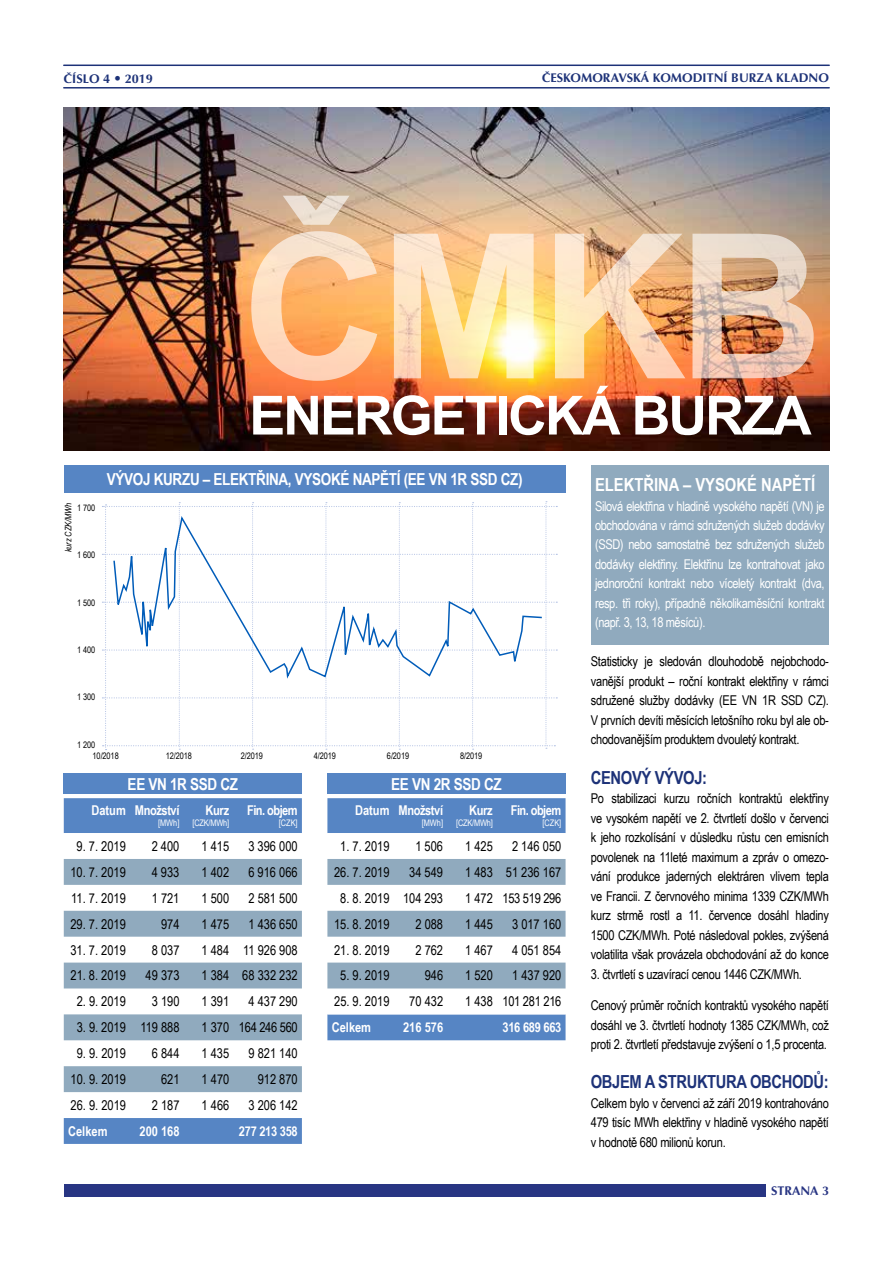
<style>
.page{position:relative;width:893px;height:1263px;background:#fff}
.page>*{position:absolute;margin:0;border:0;box-sizing:border-box;transform-origin:0 0}
.t1{font:700 54px "Arial";letter-spacing:-.04em;color:#fff}
.t2{font:700 18px "Arial Narrow";letter-spacing:-.02em;color:#1d3278}
.t3{font:700 18px "Arial Narrow";color:#fff}
.t4{font:700 16.5px "Arial Narrow";letter-spacing:-.02em;color:#fff}
.t5{font:13.5px/19.5px "Arial Narrow";letter-spacing:-.02em;color:#000;text-align:justify}
.t6{font:13.5px/19.5px "Arial Narrow";letter-spacing:-.03em;color:#fff;text-align:justify}
.t7{font:700 13.5px "Arial Narrow";letter-spacing:-.02em;color:#fff}
.t8{font:13.5px "Arial Narrow";color:#000}
.t9{font:700 13.5px "Arial Narrow";letter-spacing:-.04em;color:#fff}
.t10{font:700 12.6px "Optima CE";color:#1d3278}
.t11{font:700 12.6px "Optima CE";color:#283583}
.t12{font:9px/11.4px "Arial Narrow";letter-spacing:-.01em;color:#000}
.t13{font:9px "Arial Narrow";letter-spacing:-.01em;color:#fff}
.t14{font:italic 9px "Arial Narrow";color:#000}
.s1{font-family:"Helvetica CE";font-weight:300;font-stretch:condensed}
</style>
<div class="page">
<img style="left:64px;top:107px;width:765px;height:344px">
<div style="left:64px;top:465px;width:502px;height:27px;background:#5685c4"></div>
<div style="left:64px;top:1184px;width:701px;height:13px;background:#283583"></div>
<hr style="left:64px;top:65px;width:765px;height:1px;background:#1d3278">
<hr style="left:64px;top:87px;width:765px;height:2px;background:#1d3278">
<div style="left:591px;top:465px;width:238px;height:179px;background:#90aabe"></div>
<img style="left:251px;top:196px;width:563px;height:185px">
<div style="left:64px;top:773px;width:238px;height:21px;background:#5685c4"></div>
<div style="left:327px;top:773px;width:239px;height:21px;background:#5685c4"></div>
<div style="left:327px;top:798px;width:239px;height:242px;background:#5685c4"></div>
<svg style="left:327px;top:833px;width:239px;height:181px"></svg>
<div style="left:64px;top:798px;width:238px;height:346px;background:#5685c4"></div>
<svg style="left:64px;top:833px;width:238px;height:285px"></svg>
<svg style="left:64px;top:859px;width:238px;height:78px"></svg>
<svg style="left:64px;top:962px;width:238px;height:130px"></svg>
<svg style="left:102px;top:501px;width:455px;height:249px"></svg>
<svg style="left:112px;top:514px;width:431px;height:167px"></svg>
<p class="t10" style="left:64px;top:72px;width:91px">ČÍSLO 4 <span class="s1">•</span> 2019</p>
<p class="t10" style="left:542px;top:71px;width:288px">ČESKOMORAVSKÁ KOMODITNÍ BURZA KLADNO</p>
<h1 class="t1" style="left:249px;top:377px;width:564px">ENERGETICKÁ BURZA</h1>
<p class="t14" style="left:62px;top:552px;width:51px;rotate:-90deg">kurz CZK/MWh</p>
<p class="t12" style="left:77px;top:502px;width:20px">1 700</p>
<p class="t12" style="left:77px;top:549px;width:20px">1 600</p>
<p class="t4" style="left:107px;top:466px;width:417px">VÝVOJ KURZU – ELEKTŘINA, VYSOKÉ NAPĚTÍ (EE VN 1R SSD CZ)</p>
<p class="t12" style="left:77px;top:596px;width:20px">1 500</p>
<p class="t12" style="left:77px;top:644px;width:20px">1 400</p>
<p class="t12" style="left:77px;top:691px;width:20px">1 300</p>
<p class="t12" style="left:93px;top:738px;width:28px;text-indent:-15px">1 200<br>10/2018</p>
<p class="t12" style="left:166px;top:750px;width:28px">12/2018</p>
<p class="t12" style="left:241px;top:750px;width:24px">2/2019</p>
<p class="t12" style="left:314px;top:750px;width:24px">4/2019</p>
<p class="t12" style="left:387px;top:750px;width:24px">6/2019</p>
<p class="t12" style="left:460px;top:750px;width:24px">8/2019</p>
<p class="t4" style="left:128px;top:771px;width:112px">EE VN 1R SSD CZ</p>
<p class="t4" style="left:391px;top:771px;width:112px">EE VN 2R SSD CZ</p>
<p class="t7" style="left:355px;top:800px;width:36px">Datum</p>
<p class="t7" style="left:399px;top:800px;width:46px">Množství</p>
<p class="t13" style="left:422px;top:816px;width:23px">[MWh]</p>
<p class="t7" style="left:91px;top:800px;width:36px">Datum</p>
<p class="t7" style="left:135px;top:800px;width:46px">Množství</p>
<p class="t13" style="left:158px;top:816px;width:23px">[MWh]</p>
<p class="t7" style="left:205px;top:800px;width:25px">Kurz</p>
<p class="t13" style="left:192px;top:816px;width:38px">[CZK/MWh]</p>
<p class="t9" style="left:247px;top:800px;width:52px">Fin. objem</p>
<p class="t13" style="left:279px;top:816px;width:20px">[CZK]</p>
<p class="t7" style="left:469px;top:800px;width:25px">Kurz</p>
<p class="t13" style="left:456px;top:816px;width:38px">[CZK/MWh]</p>
<p class="t9" style="left:511px;top:800px;width:52px">Fin. objem</p>
<p class="t13" style="left:542px;top:816px;width:20px">[CZK]</p>
<p class="t5" style="left:77px;top:836px;width:51px">9. 7. 2019</p>
<p class="t5" style="left:152px;top:836px;width:29px">2 400</p>
<p class="t5" style="left:201px;top:836px;width:29px">1 415</p>
<p class="t5" style="left:248px;top:836px;width:51px">3 396 000</p>
<p class="t5" style="left:70px;top:862px;width:57px">10. 7. 2019</p>
<p class="t5" style="left:152px;top:862px;width:29px">4 933</p>
<p class="t5" style="left:201px;top:862px;width:29px">1 402</p>
<p class="t5" style="left:248px;top:862px;width:51px">6 916 066</p>
<p class="t5" style="left:71px;top:888px;width:56px">11. 7. 2019</p>
<p class="t5" style="left:152px;top:888px;width:29px">1 721</p>
<p class="t5" style="left:202px;top:888px;width:29px">1 500</p>
<p class="t5" style="left:248px;top:888px;width:51px">2 581 500</p>
<p class="t5" style="left:70px;top:914px;width:57px">29. 7. 2019</p>
<p class="t5" style="left:161px;top:914px;width:20px">974</p>
<p class="t5" style="left:202px;top:914px;width:29px">1 475</p>
<p class="t5" style="left:248px;top:914px;width:51px">1 436 650</p>
<p class="t5" style="left:71px;top:939px;width:57px">31. 7. 2019</p>
<p class="t5" style="left:152px;top:939px;width:29px">8 037</p>
<p class="t8" style="left:202px;top:940px;width:98px">1 484 11 926 908</p>
<p class="t5" style="left:71px;top:965px;width:57px">21. 8. 2019</p>
<p class="t5" style="left:146px;top:965px;width:35px">49 373</p>
<p class="t8" style="left:202px;top:966px;width:98px">1 384 68 332 232</p>
<p class="t5" style="left:77px;top:991px;width:51px">2. 9. 2019</p>
<p class="t5" style="left:152px;top:991px;width:29px">3 190</p>
<p class="t5" style="left:202px;top:991px;width:29px">1 391</p>
<p class="t5" style="left:248px;top:991px;width:51px">4 437 290</p>
<p class="t8" style="left:77px;top:1018px;width:104px">3. 9. 2019 119 888</p>
<p class="t5" style="left:202px;top:1017px;width:98px">1 370 164 246 560</p>
<p class="t5" style="left:77px;top:1043px;width:51px">9. 9. 2019</p>
<p class="t5" style="left:152px;top:1043px;width:29px">6 844</p>
<p class="t5" style="left:202px;top:1043px;width:29px">1 435</p>
<p class="t5" style="left:248px;top:1043px;width:51px">9 821 140</p>
<p class="t5" style="left:71px;top:1069px;width:57px">10. 9. 2019</p>
<p class="t5" style="left:161px;top:1069px;width:20px">621</p>
<p class="t5" style="left:202px;top:1069px;width:29px">1 470</p>
<p class="t5" style="left:258px;top:1069px;width:42px">912 870</p>
<p class="t5" style="left:71px;top:1095px;width:57px">26. 9. 2019</p>
<p class="t5" style="left:152px;top:1095px;width:29px">2 187</p>
<p class="t5" style="left:202px;top:1095px;width:29px">1 466</p>
<p class="t5" style="left:249px;top:1095px;width:51px">3 206 142</p>
<p class="t7" style="left:68px;top:1121px;width:41px">Celkem</p>
<p class="t7" style="left:140px;top:1121px;width:42px">200 168</p>
<p class="t7" style="left:239px;top:1121px;width:60px">277 213 358</p>
<p class="t5" style="left:340px;top:836px;width:51px">1. 7. 2019</p>
<p class="t5" style="left:415px;top:836px;width:29px">1 506</p>
<p class="t5" style="left:465px;top:836px;width:29px">1 425</p>
<p class="t5" style="left:512px;top:836px;width:51px">2 146 050</p>
<p class="t5" style="left:334px;top:862px;width:57px">26. 7. 2019</p>
<p class="t5" style="left:409px;top:862px;width:35px">34 549</p>
<p class="t8" style="left:465px;top:862px;width:98px">1 483 51 236 167</p>
<p class="t8" style="left:340px;top:888px;width:104px">8. 8. 2019 104 293</p>
<p class="t5" style="left:465px;top:888px;width:98px">1 472 153 519 296</p>
<p class="t5" style="left:334px;top:914px;width:57px">15. 8. 2019</p>
<p class="t5" style="left:415px;top:914px;width:29px">2 088</p>
<p class="t5" style="left:465px;top:914px;width:29px">1 445</p>
<p class="t5" style="left:512px;top:914px;width:51px">3 017 160</p>
<p class="t5" style="left:334px;top:939px;width:57px">21. 8. 2019</p>
<p class="t5" style="left:415px;top:939px;width:29px">2 762</p>
<p class="t5" style="left:465px;top:939px;width:29px">1 467</p>
<p class="t5" style="left:512px;top:939px;width:51px">4 051 854</p>
<p class="t5" style="left:340px;top:965px;width:51px">5. 9. 2019</p>
<p class="t5" style="left:425px;top:965px;width:20px">946</p>
<p class="t5" style="left:465px;top:965px;width:29px">1 520</p>
<p class="t5" style="left:512px;top:965px;width:51px">1 437 920</p>
<p class="t5" style="left:334px;top:991px;width:57px">25. 9. 2019</p>
<p class="t5" style="left:409px;top:991px;width:35px">70 432</p>
<p class="t5" style="left:465px;top:991px;width:98px">1 438 101 281 216</p>
<p class="t7" style="left:332px;top:1017px;width:41px">Celkem</p>
<p class="t7" style="left:403px;top:1017px;width:42px">216 576</p>
<p class="t7" style="left:502px;top:1017px;width:60px">316 689 663</p>
<h2 class="t3" style="left:595px;top:471px;width:222px">ELEKTŘINA – VYSOKÉ NAPĚTÍ</h2>
<p class="t6" style="left:595px;top:495px;width:231px">Silová elektřina v hladině vysokého napětí (VN) je obchodována v rámci sdružených služeb dodávky (SSD) nebo samostatně bez sdružených služeb dodávky elektřiny. Elektřinu lze kontrahovat jako jednoroční kontrakt nebo víceletý kontrakt (dva, resp. tři roky), případně několikaměsíční kontrakt (např. 3, 13, 18 měsíců).</p>
<p class="t5" style="left:591px;top:651px;width:240px">Statisticky je sledován dlouhodobě nejobchodo&shy;vanější produkt – roční kontrakt elektřiny v rámci sdružené služby dodávky (EE VN 1R SSD CZ).<br>V prvních devíti měsících letošního roku byl ale ob&shy;chodovanějším produktem dvouletý kontrakt.</p>
<h2 class="t2" style="left:591px;top:763px;width:118px">CENOVÝ VÝVOJ:</h2>
<p class="t5" style="left:591px;top:788px;width:240px">Po stabilizaci kurzu ročních kontraktů elektřiny ve vysokém napětí ve 2. čtvrtletí došlo v červenci k jeho rozkolísání v důsledku růstu cen emisních povolenek na 11leté maximum a zpráv o omezo&shy;vání produkce jaderných elektráren vlivem tepla ve Francii. Z červnového minima 1339 CZK/MWh kurz strmě rostl a 11. července dosáhl hladiny 1500 CZK/MWh. Poté následoval pokles, zvýšená volatilita však provázela obchodování až do konce</p>
<p class="t5" style="left:591px;top:963px;width:213px">3. čtvrtletí s uzavírací cenou 1446 CZK/MWh.</p>
<p class="t5" style="left:591px;top:995px;width:240px">Cenový průměr ročních kontraktů vysokého napětí dosáhl ve 3. čtvrtletí hodnoty 1385 CZK/MWh, což proti 2. čtvrtletí představuje zvýšení o 1,5 procenta.</p>
<h2 class="t2" style="left:591px;top:1068px;width:239px">OBJEM A STRUKTURA OBCHODŮ:</h2>
<p class="t5" style="left:591px;top:1092px;width:240px">Celkem bylo v červenci až září 2019 kontrahováno 479 tisíc MWh elektřiny v hladině vysokého napětí v hodnotě 680 milionů korun.</p>
<p class="t11" style="left:771px;top:1184px;width:60px">STRANA 3</p>
</div>
